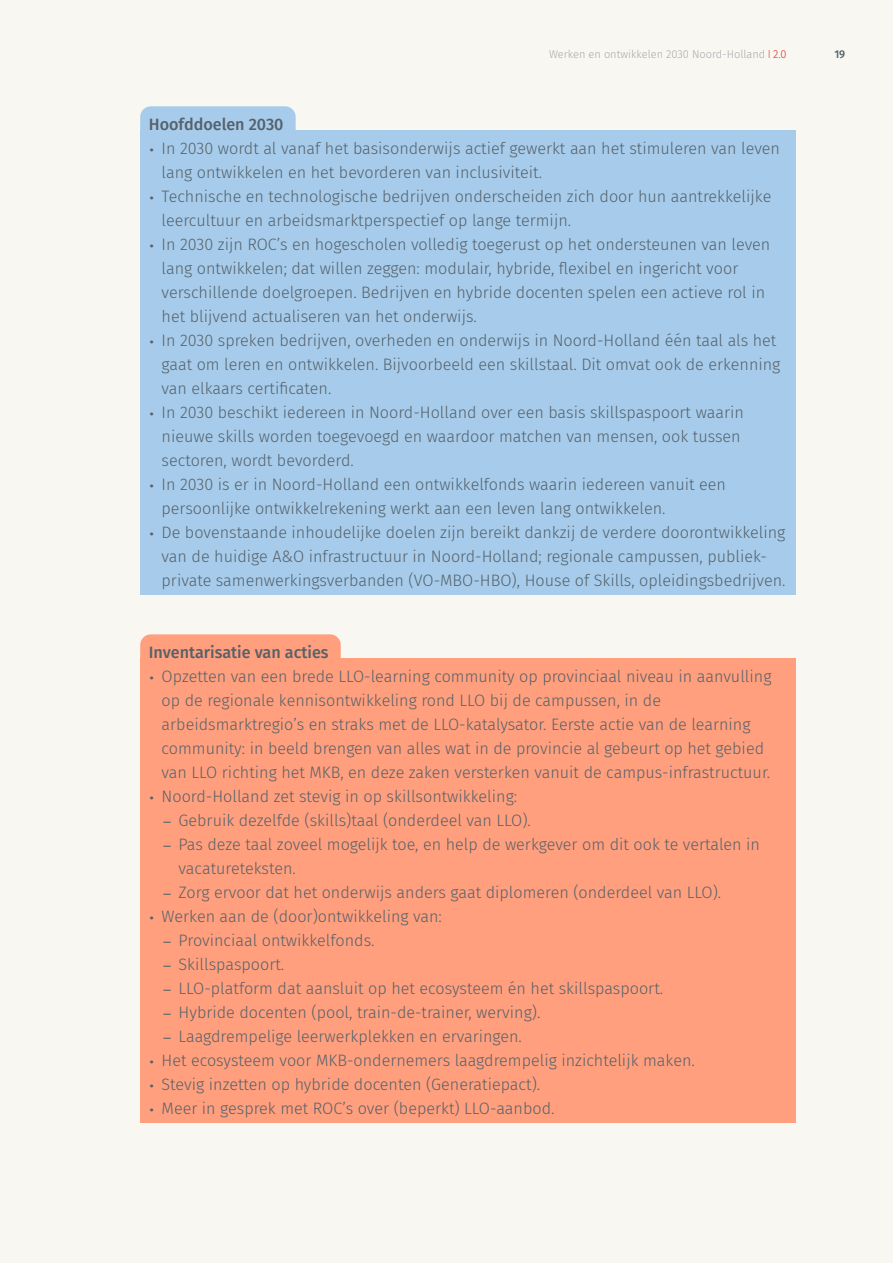
<style>
.page{position:relative;width:893px;height:1263px;background:#f8f7f1}
.page>*{position:absolute;margin:0;border:0;box-sizing:border-box;transform-origin:0 0}
.t1{font:300 16.5px/24px "Fira Sans";color:#56616a}
.Body_11_pt{font:500 16.5px "Fira Sans";color:#56616a}
.t2{font:300 11.25px "Fira Sans";color:#a6a9af}
.t3{font:500 11.25px "Fira Sans";color:#56616a}
.s1{font-weight:400;color:#dd2b1c}
.s2{color:#dd2b1c}
.s3{font-size:21px}
</style>
<div class="page">
<div style="left:140px;top:634px;width:201px;height:70px;background:#ff9f7d;border-radius:11px"></div>
<div style="left:140px;top:106px;width:156px;height:70px;background:#a7cceb;border-radius:11px"></div>
<div style="left:140px;top:658px;width:655px;height:465px;background:#ff9f7d"></div>
<div style="left:140px;top:130px;width:655px;height:465px;background:#a7cceb"></div>
<p class="t2" style="left:549px;top:47px;width:239px">Werken en ontwikkelen 2030 Noord-Holland <span class="s1">I</span> <span class="s2">2.0</span></p>
<p class="t3" style="left:834px;top:45px;width:12px">19</p>
<p class="Body_11_pt" style="left:149px;top:111px;width:136px">Hoofddoelen 2030</p>
<p class="t1" style="left:162px;top:136px;width:620px;text-indent:-13px"><span class="s3">•</span> In 2030 wordt al vanaf het basisonderwijs actief gewerkt aan het stimuleren van leven lang ontwikkelen en het bevorderen van inclusiviteit.</p>
<p class="t1" style="left:162px;top:184px;width:611px;text-indent:-13px"><span class="s3">•</span> Technische en technologische bedrijven onderscheiden zich door hun aantrekkelijke leercultuur en arbeidsmarktperspectief op lange termijn.</p>
<p class="t1" style="left:162px;top:232px;width:610px;text-indent:-13px"><span class="s3">•</span> In 2030 zijn ROC’s en hogescholen volledig toegerust op het ondersteunen van leven lang ontwikkelen; dat willen zeggen: modulair, hybride, flexibel en ingericht voor verschillende doelgroepen. Bedrijven en hybride docenten spelen een actieve rol in het blijvend actualiseren van het onderwijs.</p>
<p class="t1" style="left:162px;top:328px;width:620px;text-indent:-13px"><span class="s3">•</span> In 2030 spreken bedrijven, overheden en onderwijs in Noord-Holland één taal als het gaat om leren en ontwikkelen. Bijvoorbeeld een skillstaal. Dit omvat ook de erkenning van elkaars certificaten.</p>
<p class="t1" style="left:162px;top:400px;width:584px;text-indent:-13px"><span class="s3">•</span> In 2030 beschikt iedereen in Noord-Holland over een basis skillspaspoort waarin nieuwe skills worden toegevoegd en waardoor matchen van mensen, ook tussen sectoren, wordt bevorderd.</p>
<p class="t1" style="left:162px;top:472px;width:566px;text-indent:-13px"><span class="s3">•</span> In 2030 is er in Noord-Holland een ontwikkelfonds waarin iedereen vanuit een persoonlijke ontwikkelrekening werkt aan een leven lang ontwikkelen.</p>
<p class="t1" style="left:162px;top:520px;width:625px;text-indent:-13px"><span class="s3">•</span> De bovenstaande inhoudelijke doelen zijn bereikt dankzij de verdere doorontwikkeling van de huidige A&amp;O infrastructuur in Noord-Holland; regionale campussen, publiek&shy;private samenwerkingsverbanden (VO-MBO-HBO), House of Skills, opleidingsbedrijven.</p>
<p class="Body_11_pt" style="left:149px;top:639px;width:181px">Inventarisatie van acties</p>
<p class="t1" style="left:162px;top:664px;width:611px;text-indent:-13px"><span class="s3">•</span> Opzetten van een brede LLO-learning community op provinciaal niveau in aanvulling op de regionale kennisontwikkeling rond LLO bij de campussen, in de arbeidsmarktregio’s en straks met de LLO-katalysator. Eerste actie van de learning community: in beeld brengen van alles wat in de provincie al gebeurt op het gebied van LLO richting het MKB, en deze zaken versterken vanuit de campus-infrastructuur.</p>
<p class="t1" style="left:149px;top:784px;width:370px"><span class="s3">•</span> Noord-Holland zet stevig in op skillsontwikkeling:</p>
<p class="t1" style="left:162px;top:808px;width:371px"><span class="s3">॔</span> Gebruik dezelfde (skills)taal (onderdeel van LLO).</p>
<p class="t1" style="left:179px;top:832px;width:583px;text-indent:-17px"><span class="s3">॔</span> Pas deze taal zoveel mogelijk toe, en help de werkgever om dit ook te vertalen in vacatureteksten.</p>
<p class="t1" style="left:162px;top:880px;width:561px"><span class="s3">॔</span> Zorg ervoor dat het onderwijs anders gaat diplomeren (onderdeel van LLO).</p>
<p class="t1" style="left:149px;top:904px;width:295px"><span class="s3">•</span> Werken aan de (door)ontwikkeling van:</p>
<p class="t1" style="left:162px;top:928px;width:214px"><span class="s3">॔</span> Provinciaal ontwikkelfonds.</p>
<p class="t1" style="left:162px;top:952px;width:124px"><span class="s3">॔</span> Skillspaspoort.</p>
<p class="t1" style="left:162px;top:976px;width:503px"><span class="s3">॔</span> LLO-platform dat aansluit op het ecosysteem én het skillspaspoort.</p>
<p class="t1" style="left:162px;top:1000px;width:380px"><span class="s3">॔</span> Hybride docenten (pool, train-de-trainer, werving).</p>
<p class="t1" style="left:162px;top:1024px;width:362px"><span class="s3">॔</span> Laagdrempelige leerwerkplekken en ervaringen.</p>
<p class="t1" style="left:149px;top:1048px;width:547px"><span class="s3">•</span> Het ecosysteem voor MKB-ondernemers laagdrempelig inzichtelijk maken.</p>
<p class="t1" style="left:149px;top:1072px;width:393px"><span class="s3">•</span> Stevig inzetten op hybride docenten (Generatiepact).</p>
<p class="t1" style="left:149px;top:1096px;width:407px"><span class="s3">•</span> Meer in gesprek met ROC’s over (beperkt) LLO-aanbod.</p>
</div>
